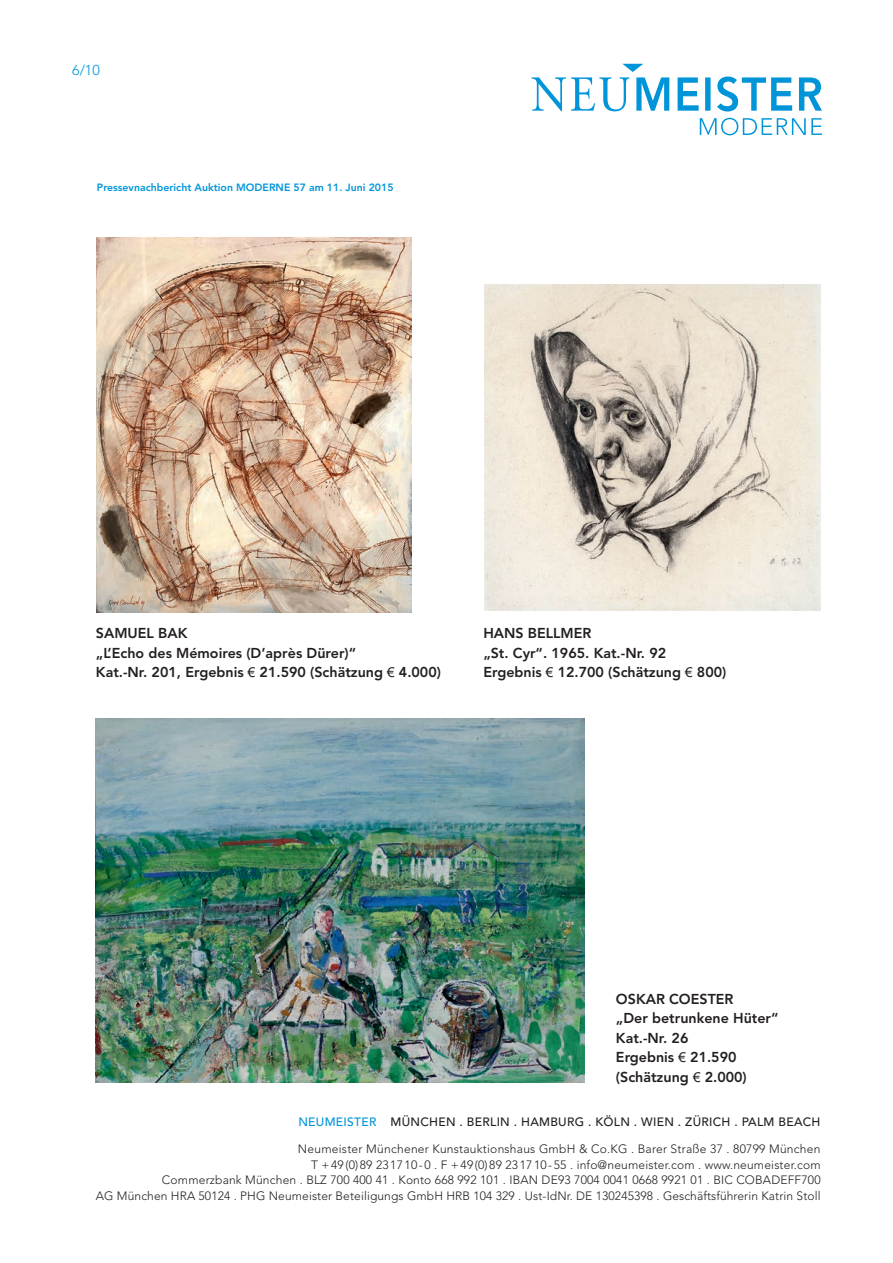
<style>
.page{position:relative;width:893px;height:1263px;background:#fff}
.page>*{position:absolute;margin:0;border:0;box-sizing:border-box;transform-origin:0 0}
.t1{font:71.55px "Neumeister";color:#0095d9}
.t2{font:800 14.25px/19.5px "Avenir";color:#231f20}
.t3{font:300 14.25px "Avenir Fred";color:#0095d9}
.t4{font:300 12px/15.5px "Avenir";letter-spacing:.015em;color:#231f20;text-align:right}
.t5{font:500 12px "Avenir";letter-spacing:.025em;color:#231f20}
.t6{font:800 10.5px "Avenir";color:#0095d9}
.s1{font-family:"Arial";font-weight:400;font-size:13.5px}
.s2{color:#0095d9}
</style>
<div class="page">
<img style="left:96px;top:237px;width:316px;height:375px">
<img style="left:95px;top:719px;width:489px;height:363px">
<img style="left:485px;top:285px;width:336px;height:325px">
<p class="t3" style="left:72px;top:61px;width:29px">6/10</p>
<p class="t6" style="left:97px;top:181px;width:298px">Pressevnachbericht Auktion MODERNE 57 am 11. Juni 2015</p>
<h1 class="t1" style="left:531px;top:64px;width:292px">Z</h1>
<p class="t2" style="left:96px;top:623px;width:347px">SAMUEL BAK<br>„L’Echo des Mémoires (D’après Dürer)“<br>Kat.-Nr. 201, Ergebnis <span class="s1">€</span> 21.590 (Schätzung <span class="s1">€</span> 4.000)</p>
<p class="t2" style="left:483px;top:623px;width:245px">HANS BELLMER<br>„St. Cyr“. 1965. Kat.-Nr. 92<br>Ergebnis <span class="s1">€</span> 12.700 (Schätzung <span class="s1">€</span> 800)</p>
<p class="t2" style="left:616px;top:989px;width:164px">OSKAR COESTER<br>„Der betrunkene Hüter“<br>Kat.-Nr. 26<br>Ergebnis <span class="s1">€</span> 21.590 (Schätzung <span class="s1">€</span> 2.000)</p>
<p class="t5" style="left:298px;top:1115px;width:524px"><span class="s2">NEUMEISTER</span> MÜNCHEN . BERLIN . HAMBURG . KÖLN . WIEN . ZÜRICH . PALM BEACH</p>
<p class="t4" style="left:96px;top:1141px;width:726px">Neumeister Münchener Kunstauktionshaus GmbH &amp; Co.KG . Barer Straße 37 . 80799 München<br>T +49(0)89 231710-0 . F +49(0)89 231710-55 . info@neumeister.com . www.neumeister.com<br>Commerzbank München . BLZ 700 400 41 . Konto 668 992 101 . IBAN DE93 7004 0041 0668 9921 01 . BIC COBADEFF700<br>AG München HRA 50124 . PHG Neumeister Beteiligungs GmbH HRB 104 329 . Ust-IdNr. DE 130245398 . Geschäftsführerin Katrin Stoll</p>
</div>
